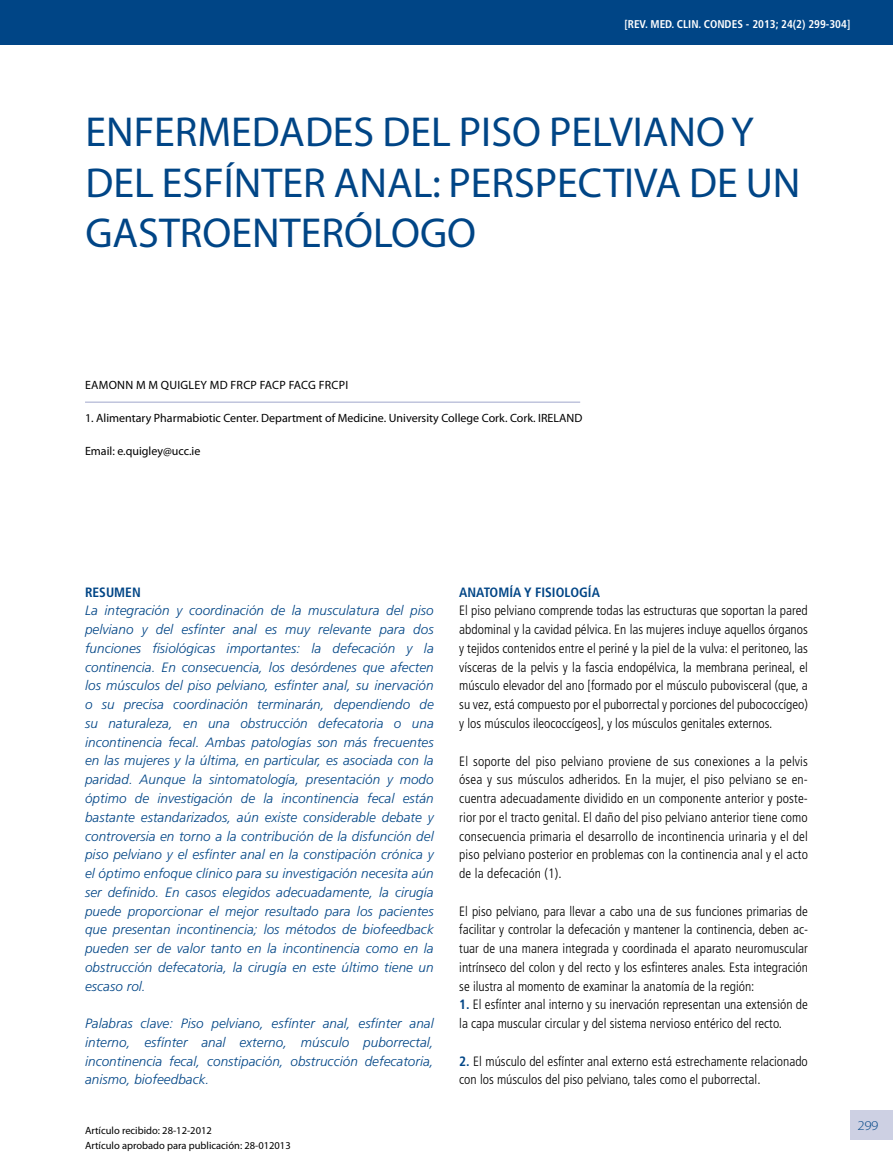
<style>
.page{position:relative;width:893px;height:1170px;background:#fff}
.page>*{position:absolute;margin:0;border:0;box-sizing:border-box;transform-origin:0 0}
.t1{font:42px/50.4px "Myriad Pro";color:#004586}
.t2{font:300 condensed 13.5px/18.8px "Frutiger";color:#000;text-align:justify}
.t3{font:italic 300 13.5px/18.8px "Frutiger";letter-spacing:.005em;color:#004586;text-align:justify}
.t4{font:700 condensed 13.5px "Frutiger";color:#004586}
.t5{font:300 13.5px "Myriad Pro";color:#004586;scale:1.1 1}
.t6{font:12px "Myriad Pro";color:#000}
.t7{font:12px "Myriad Pro";letter-spacing:.02em;color:#000}
.t8{font:700 condensed 11.25px "Frutiger";color:#fff}
.t9{font:10.5px/15.8px "Myriad Pro";color:#000}
.s1{font-weight:700;color:#004586}
</style>
<div class="page">
<div style="left:850px;top:1110px;width:43px;height:30px;background:#cdd0e3"></div>
<div style="left:0;top:0;width:893px;height:44px;background:#004586"></div>
<hr style="left:85px;top:401px;width:495px;height:2px;background:#bfc4dc">
<p class="t8" style="left:624px;top:17px;width:227px">[REV. MED. CLIN. CONDES - 2013; 24(2) 299-304]</p>
<h1 class="t1" style="left:85px;top:106px;width:717px">ENFERMEDADES DEL PISO PELVIANO Y<br>DEL ESFÍNTER ANAL: PERSPECTIVA DE UN<br>GASTROENTERÓLOGO</h1>
<p class="t6" style="left:85px;top:378px;width:16px">Eamonn</p>
<p class="t6" style="left:136px;top:378px;width:41px">M M Quigley</p>
<p class="t7" style="left:210px;top:378px;width:140px">MD FRCP FACP FACG FRCPI</p>
<p class="t6" style="left:85px;top:411px;width:499px">1. Alimentary Pharmabiotic Center. Department of Medicine. University College Cork. Cork. IRELAND</p>
<p class="t6" style="left:85px;top:444px;width:117px">Email: e.quigley@ucc.ie</p>
<p class="t4" style="left:85px;top:584px;width:57px">RESUMEN</p>
<p class="t3" style="left:85px;top:601px;width:350px">La integración y coordinación de la musculatura del piso pelviano y del esfínter anal es muy relevante para dos funciones fisiológicas importantes: la defecación y la continencia. En consecuencia, los desórdenes que afecten los músculos del piso pelviano, esfínter anal, su inervación o su precisa coordinación terminarán, dependiendo de su naturaleza, en una obstrucción defecatoria o una incontinencia fecal. Ambas patologías son más frecuentes en las mujeres y la última, en particular, es asociada con la paridad. Aunque la sintomatología, presentación y modo óptimo de investigación de la incontinencia fecal están bastante estandarizados, aún existe considerable debate y controversia en torno a la contribución de la disfunción del piso pelviano y el esfínter anal en la constipación crónica y el óptimo enfoque clínico para su investigación necesita aún ser definido. En casos elegidos adecuadamente, la cirugía puede proporcionar el mejor resultado para los pacientes que presentan incontinencia; los métodos de biofeedback pueden ser de valor tanto en la incontinencia como en la obstrucción defecatoria, la cirugía en este último tiene un escaso rol.</p>
<p class="t3" style="left:85px;top:1013px;width:350px">Palabras clave: Piso pelviano, esfínter anal, esfínter anal interno, esfínter anal externo, músculo puborrectal, incontinencia fecal, constipación, obstrucción defecatoria, anismo, biofeedback.</p>
<p class="t9" style="left:85px;top:1121px;width:207px">Artículo recibido: 28-12-2012<br>Artículo aprobado para publicación: 28-012013</p>
<p class="t4" style="left:459px;top:584px;width:142px">ANATOMÍA Y FISIOLOGÍA</p>
<p class="t2" style="left:459px;top:601px;width:350px">El piso pelviano comprende todas las estructuras que soportan la pared abdominal y la cavidad pélvica. En las mujeres incluye aquellos órganos y tejidos contenidos entre el periné y la piel de la vulva: el peritoneo, las vísceras de la pelvis y la fascia endopélvica, la membrana perineal, el músculo elevador del ano [formado por el músculo pubovisceral (que, a su vez, está compuesto por el puborrectal y porciones del pubococcígeo) y los músculos ileococcígeos], y los músculos genitales externos.</p>
<p class="t2" style="left:459px;top:751px;width:350px">El soporte del piso pelviano proviene de sus conexiones a la pelvis ósea y sus músculos adheridos. En la mujer, el piso pelviano se en&shy;cuentra adecuadamente dividido en un componente anterior y poste&shy;rior por el tracto genital. El daño del piso pelviano anterior tiene como consecuencia primaria el desarrollo de incontinencia urinaria y el del piso pelviano posterior en problemas con la continencia anal y el acto de la defecación (1).</p>
<p class="t2" style="left:459px;top:901px;width:350px">El piso pelviano, para llevar a cabo una de sus funciones primarias de facilitar y controlar la defecación y mantener la continencia, deben ac&shy;tuar de una manera integrada y coordinada el aparato neuromuscular intrínseco del colon y del recto y los esfinteres anales. Esta integración se ilustra al momento de examinar la anatomía de la región:</p>
<p class="t2" style="left:459px;top:995px;width:350px"><span class="s1">1.</span> El esfínter anal interno y su inervación representan una extensión de la capa muscular circular y del sistema nervioso entérico del recto.</p>
<p class="t2" style="left:459px;top:1051px;width:350px"><span class="s1">2.</span> El músculo del esfínter anal externo está estrechamente relacionado con los músculos del piso pelviano, tales como el puborrectal.</p>
<p class="t5" style="left:857px;top:1117px;width:21px">299</p>
</div>
